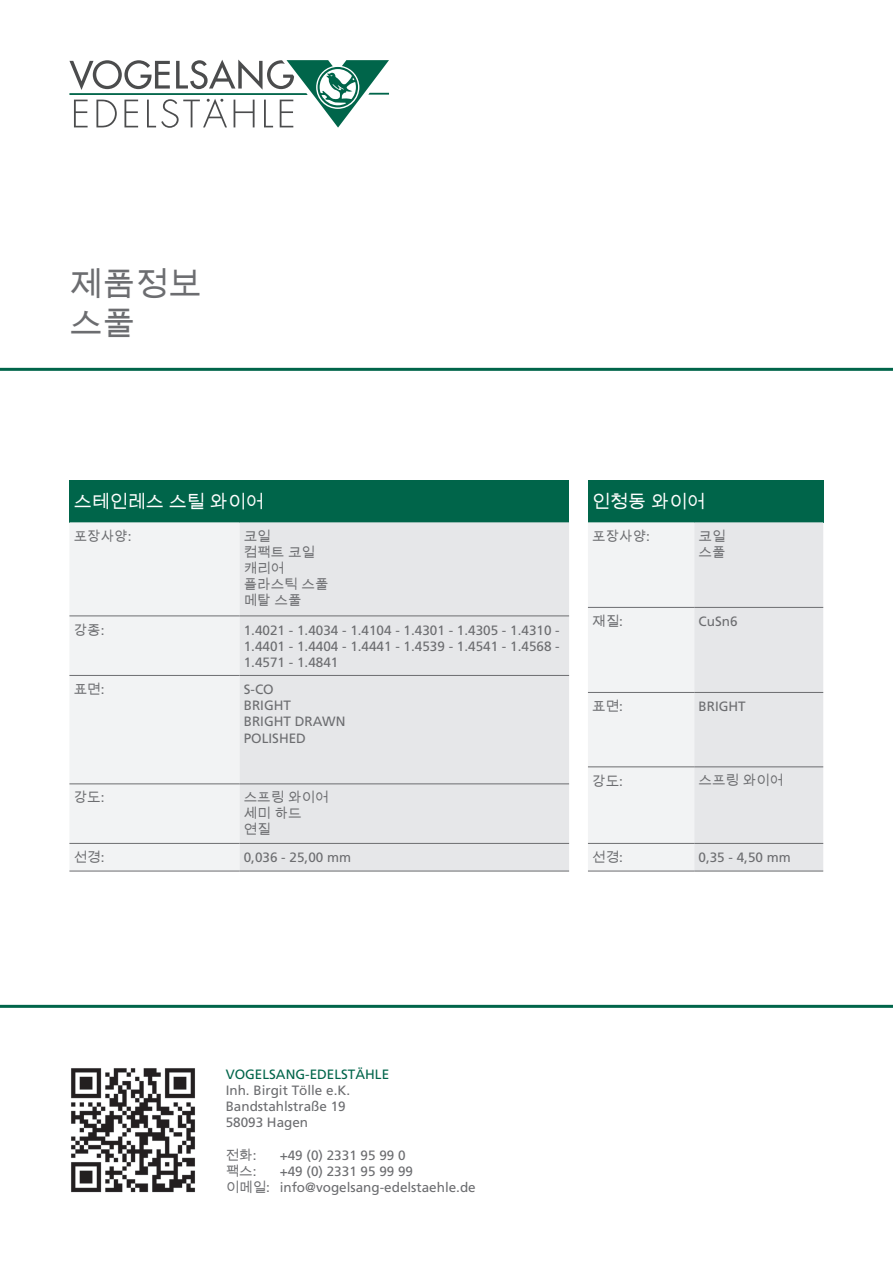
<style>
.page{position:relative;width:893px;height:1263px;background:#fff}
.page>*{position:absolute;margin:0;border:0;box-sizing:border-box;transform-origin:0 0}
.t1{font:33px/39.6px "Arial Unicode MS";color:#6c6d70}
.t2{font:18px "Arial Unicode MS";color:#fff}
.t3{font:13.5px/16.2px "Frutiger LT Std";color:#6c6d70}
.t4{font:13.5px/16.2px "Arial Unicode MS";color:#6c6d70}
.t5{font:13.5px "Frutiger LT Std";color:#00654a}
.s1{font-family:"Frutiger LT Std"}
.s2{font-family:"Arial Unicode MS"}
</style>
<div class="page">
<img style="left:71px;top:1068px;width:124px;height:125px">
<svg style="left:69px;top:60px;width:320px;height:68px"></svg>
<hr style="left:0;top:1005px;width:893px;height:3px;background:#00654a">
<hr style="left:0;top:368px;width:893px;height:3px;background:#00654a">
<div style="left:588px;top:480px;width:235px;height:42px;background:#00654a"></div>
<svg style="left:588px;top:522px;width:235px;height:349px"></svg>
<hr style="left:588px;top:871px;width:106px;height:1px;background:#6c6d70">
<hr style="left:694px;top:871px;width:129px;height:1px;background:#6c6d70">
<hr style="left:588px;top:607px;width:106px;height:1px;background:#6c6d70">
<hr style="left:694px;top:607px;width:129px;height:1px;background:#6c6d70">
<hr style="left:588px;top:692px;width:106px;height:1px;background:#6c6d70">
<hr style="left:694px;top:692px;width:129px;height:1px;background:#6c6d70">
<hr style="left:588px;top:766px;width:106px;height:1px;background:#6c6d70">
<hr style="left:694px;top:766px;width:129px;height:1px;background:#6c6d70">
<hr style="left:588px;top:843px;width:106px;height:1px;background:#6c6d70">
<hr style="left:694px;top:843px;width:129px;height:1px;background:#6c6d70">
<div style="left:69px;top:480px;width:500px;height:42px;background:#00654a"></div>
<div style="left:69px;top:522px;width:171px;height:349px;background:#f2f3f4"></div>
<div style="left:240px;top:522px;width:329px;height:349px;background:#e6e7e9"></div>
<hr style="left:69px;top:871px;width:171px;height:1px;background:#6c6d70">
<hr style="left:240px;top:871px;width:329px;height:1px;background:#6c6d70">
<hr style="left:69px;top:615px;width:171px;height:1px;background:#6c6d70">
<hr style="left:240px;top:615px;width:329px;height:1px;background:#6c6d70">
<hr style="left:69px;top:675px;width:171px;height:1px;background:#6c6d70">
<hr style="left:240px;top:675px;width:329px;height:1px;background:#6c6d70">
<hr style="left:69px;top:783px;width:171px;height:1px;background:#6c6d70">
<hr style="left:240px;top:783px;width:329px;height:1px;background:#6c6d70">
<hr style="left:69px;top:843px;width:171px;height:1px;background:#6c6d70">
<hr style="left:240px;top:843px;width:329px;height:1px;background:#6c6d70">
<h1 class="t1" style="left:69px;top:264px;width:133px">제품정보 스풀</h1>
<h2 class="t2" style="left:74px;top:488px;width:192px">스테인레스 스틸 와이어</h2>
<p class="t4" style="left:74px;top:528px;width:59px">포장사양<span class="s1">:</span></p>
<p class="t4" style="left:244px;top:527px;width:86px">코일<br>컴팩트 코일 캐리어 플라스틱 스풀 메탈 스풀</p>
<p class="t4" style="left:74px;top:621px;width:32px">강종<span class="s1">:</span></p>
<p class="t3" style="left:244px;top:622px;width:317px;text-align:justify">1.4021 - 1.4034 - 1.4104 - 1.4301 - 1.4305 - 1.4310 - 1.4401 - 1.4404 - 1.4441 - 1.4539 - 1.4541 - 1.4568 - 1.4571 - 1.4841</p>
<p class="t4" style="left:74px;top:681px;width:32px">표면<span class="s1">:</span></p>
<p class="t3" style="left:244px;top:681px;width:103px">S-CO<br>BRIGHT<br>BRIGHT DRAWN<br>POLISHED</p>
<p class="t4" style="left:74px;top:789px;width:32px">강도<span class="s1">:</span></p>
<p class="t4" style="left:244px;top:789px;width:86px">스프링 와이어 세미 하드 연질</p>
<p class="t4" style="left:74px;top:849px;width:32px">선경<span class="s1">:</span></p>
<p class="t3" style="left:244px;top:849px;width:109px">0,036 - 25,00 mm</p>
<h2 class="t2" style="left:592px;top:488px;width:115px">인청동 와이어</h2>
<p class="t4" style="left:592px;top:528px;width:59px">포장사양<span class="s1">:</span></p>
<p class="t4" style="left:698px;top:528px;width:28px">코일 스풀</p>
<p class="t4" style="left:592px;top:613px;width:32px">재질<span class="s1">:</span></p>
<p class="t3" style="left:698px;top:613px;width:41px">CuSn6</p>
<p class="t4" style="left:592px;top:698px;width:32px">표면<span class="s1">:</span></p>
<p class="t3" style="left:698px;top:698px;width:49px">BRIGHT</p>
<p class="t4" style="left:592px;top:772px;width:32px">강도<span class="s1">:</span></p>
<p class="t4" style="left:698px;top:772px;width:86px">스프링 와이어</p>
<p class="t4" style="left:592px;top:849px;width:32px">선경<span class="s1">:</span></p>
<p class="t3" style="left:698px;top:849px;width:94px">0,35 - 4,50 mm</p>
<p class="t5" style="left:226px;top:1066px;width:165px">VOGELSANG-EDELSTÄHLE</p>
<p class="t3" style="left:226px;top:1082px;width:126px">Inh. Birgit Tölle e.K.<br>Bandstahlstraße 19<br>58093 Hagen</p>
<p class="t4" style="left:226px;top:1146px;width:32px">전화<span class="s1">:</span></p>
<p class="t3" style="left:280px;top:1147px;width:127px">+49 (0) 2331 95 99 0</p>
<p class="t4" style="left:226px;top:1163px;width:32px">팩스<span class="s1">:</span></p>
<p class="t3" style="left:226px;top:1163px;width:252px;text-indent:54px">+49 (0) 2331 95 99 99<br><span class="s2">이메일</span>: info@vogelsang-edelstaehle.de</p>
</div>
